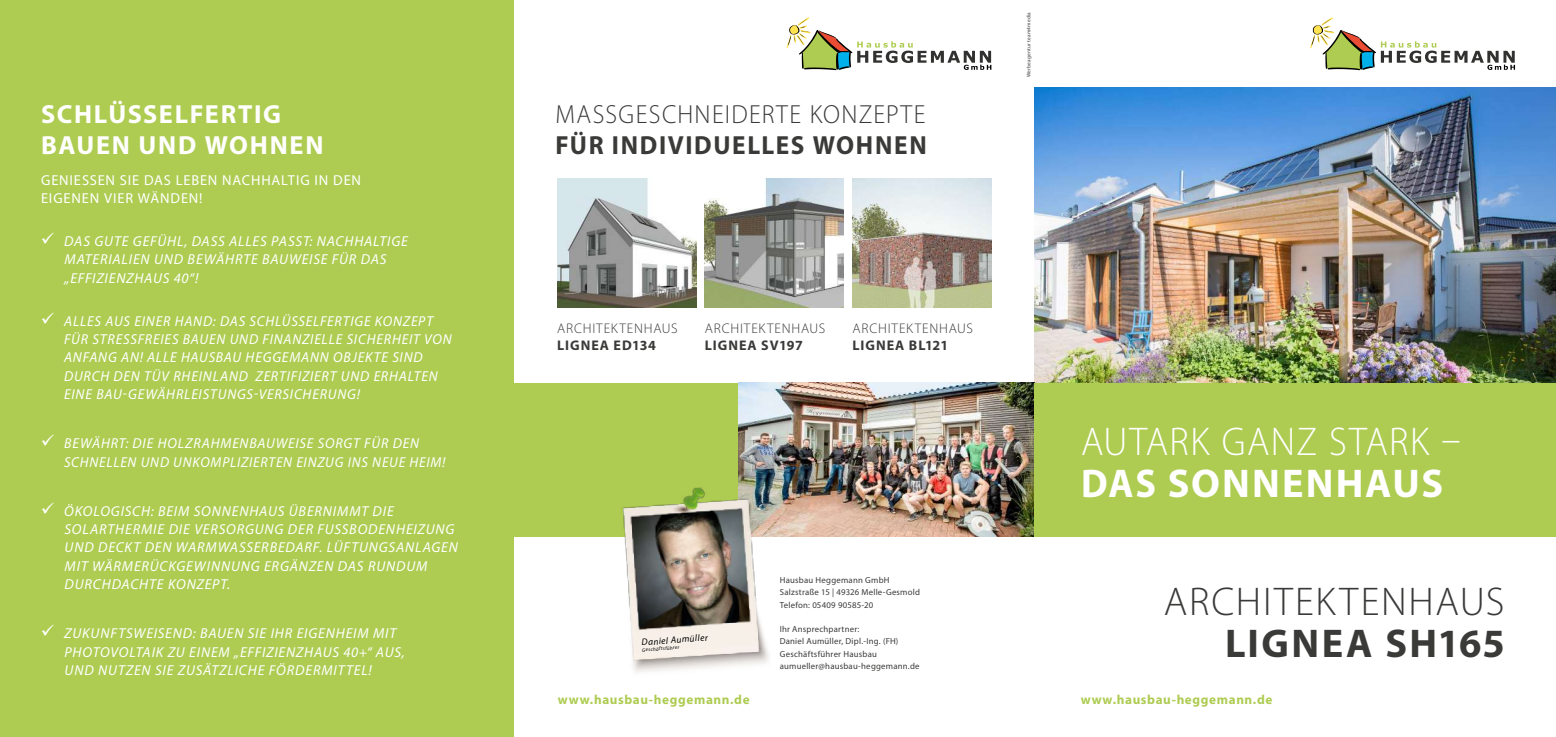
<style>
.page{position:relative;width:1556px;height:737px;background:#fff}
.page>*{position:absolute;margin:0;border:0;box-sizing:border-box;transform-origin:0 0}
.t1{font:300 40.25px "Myriad Pro";letter-spacing:.035em;color:#fff;scale:.95 1}
.t2{font:300 40.25px "Myriad Pro";letter-spacing:.045em;color:#3a3a39}
.t3{font:700 40.25px "Myriad Pro";letter-spacing:.05em;color:#fff;scale:.95 1}
.t4{font:700 40.25px "Myriad Pro";letter-spacing:.055em;color:#3a3a39}
.t5{font:700 26.25px/30.6px "Myriad Pro";letter-spacing:.065em;color:#fff}
.t6{font:300 26.25px "Myriad Pro";letter-spacing:.05em;color:#3a3a39;scale:.96 1}
.t7{font:700 26.25px "Myriad Pro";letter-spacing:.065em;color:#3a3a39;scale:.96 1}
.t8{font:italic 14.44px/18.4px "Myriad Pro";letter-spacing:.055em;color:#fff}
.t9{font:14.44px/18.4px "Myriad Pro";letter-spacing:.055em;color:#fff}
.t10{font:300 14px "Myriad Pro";letter-spacing:.055em;color:#3a3a39}
.t11{font:700 14px "Myriad Pro";letter-spacing:.065em;color:#3a3a39}
.t12{font:700 13.12px "Myriad Pro";letter-spacing:.05em;color:#aecc52}
.t13{font:italic 9.36px "Myriad Pro";color:#000}
.t14{font:8.75px/12.2px "Myriad Pro";letter-spacing:.025em;color:#3a3a39}
.t15{font:5.25px "Myriad Pro";letter-spacing:.04em;color:#3a3a39}
.t16{font:italic 5.16px "Myriad Pro";color:#000}
</style>
<div class="page">
<img style="left:1034px;top:88px;width:521px;height:295px">
<div style="left:0;top:0;width:513px;height:737px;background:#aecc52"></div>
<svg style="left:786px;top:17px;width:205px;height:53px"></svg>
<svg style="left:1310px;top:17px;width:204px;height:53px"></svg>
<div style="left:512px;top:383px;width:522px;height:153px;background:#aecc52"></div>
<img style="left:738px;top:383px;width:296px;height:153px">
<div style="left:1034px;top:383px;width:521px;height:153px;background:#aecc52"></div>
<img style="left:601px;top:484px;width:194px;height:188px">
<img style="left:557px;top:178px;width:139px;height:129px">
<img style="left:704px;top:179px;width:139px;height:128px">
<img style="left:852px;top:179px;width:139px;height:128px">
<h2 class="t5" style="left:41px;top:98px;width:284px">SCHLÜSSELFERTIG<br>BAUEN UND WOHNEN</h2>
<p class="t9" style="left:41px;top:170px;width:321px">GENIESSEN SIE DAS LEBEN NACHHALTIG IN DEN<br>EIGENEN VIER WÄNDEN!</p>
<p class="t8" style="left:64px;top:232px;width:345px;text-indent:-23px">✓ DAS GUTE GEFÜHL, DASS ALLES PASST: NACHHALTIGE<br>MATERIALIEN UND BEWÄHRTE BAUWEISE FÜR DAS „EFFIZIENZHAUS 40“!</p>
<p class="t8" style="left:64px;top:311px;width:389px;text-indent:-23px">✓ ALLES AUS EINER HAND: DAS SCHLÜSSELFERTIGE KONZEPT FÜR STRESSFREIES BAUEN UND FINANZIELLE SICHERHEIT VON ANFANG AN! ALLE HAUSBAU HEGGEMANN OBJEKTE SIND DURCH DEN TÜV RHEINLAND ZERTIFIZIERT UND ERHALTEN EINE BAU-GEWÄHRLEISTUNGS-VERSICHERUNG!</p>
<p class="t8" style="left:64px;top:434px;width:383px;text-indent:-23px">✓ BEWÄHRT: DIE HOLZRAHMENBAUWEISE SORGT FÜR DEN<br>SCHNELLEN UND UNKOMPLIZIERTEN EINZUG INS NEUE HEIM!</p>
<p class="t8" style="left:65px;top:501px;width:395px;text-indent:-24px">✓ ÖKOLOGISCH: BEIM SONNENHAUS ÜBERNIMMT DIE SOLARTHERMIE DIE VERSORGUNG DER FUSSBODENHEIZUNG UND DECKT DEN WARMWASSERBEDARF. LÜFTUNGSANLAGEN MIT WÄRMERÜCKGEWINNUNG ERGÄNZEN DAS RUNDUM DURCHDACHTE KONZEPT.</p>
<p class="t8" style="left:65px;top:624px;width:342px;text-indent:-24px">✓ ZUKUNFTSWEISEND: BAUEN SIE IHR EIGENHEIM MIT<br>PHOTOVOLTAIK ZU EINEM „EFFIZIENZHAUS 40+“ AUS,<br>UND NUTZEN SIE ZUSÄTZLICHE FÖRDERMITTEL!</p>
<h2 class="t6" style="left:555px;top:99px;width:387px">MASSGESCHNEIDERTE KONZEPTE</h2>
<h2 class="t7" style="left:555px;top:128px;width:388px">FÜR INDIVIDUELLES WOHNEN</h2>
<p class="t15" style="left:1025px;top:77px;width:67px;rotate:-90deg">Werbeagentur team4media</p>
<p class="t10" style="left:557px;top:319px;width:122px">ARCHITEKTENHAUS</p>
<p class="t11" style="left:557px;top:336px;width:100px">LIGNEA ED134</p>
<p class="t10" style="left:705px;top:319px;width:122px">ARCHITEKTENHAUS</p>
<p class="t11" style="left:705px;top:336px;width:99px">LIGNEA SV197</p>
<p class="t10" style="left:852px;top:319px;width:122px">ARCHITEKTENHAUS</p>
<p class="t11" style="left:852px;top:336px;width:97px">LIGNEA BL121</p>
<p class="t13" style="left:641px;top:636px;width:68px;rotate:-4deg">Daniel Aumüller</p>
<p class="t16" style="left:642px;top:646px;width:39px;rotate:-4deg">Geschäftsführer</p>
<p class="t14" style="left:779px;top:574px;width:142px">Hausbau Heggemann GmbH<br>Salzstraße 15 | 49326 Melle-Gesmold<br>Telefon: 05409 90585-20</p>
<p class="t14" style="left:779px;top:623px;width:141px">Ihr Ansprechpartner:<br>Daniel Aumüller, Dipl.-Ing. (FH)<br>Geschäftsführer Hausbau aumueller@hausbau-heggemann.de</p>
<h1 class="t1" style="left:1081px;top:417px;width:401px">AUTARK GANZ STARK –</h1>
<h1 class="t3" style="left:1081px;top:456px;width:382px">DAS SONNENHAUS</h1>
<h1 class="t2" style="left:1163px;top:577px;width:342px">ARCHITEKTENHAUS</h1>
<h1 class="t4" style="left:1224px;top:617px;width:281px">LIGNEA SH165</h1>
<p class="t12" style="left:558px;top:691px;width:193px">www.hausbau-heggemann.de</p>
<p class="t12" style="left:1080px;top:691px;width:193px">www.hausbau-heggemann.de</p>
</div>
